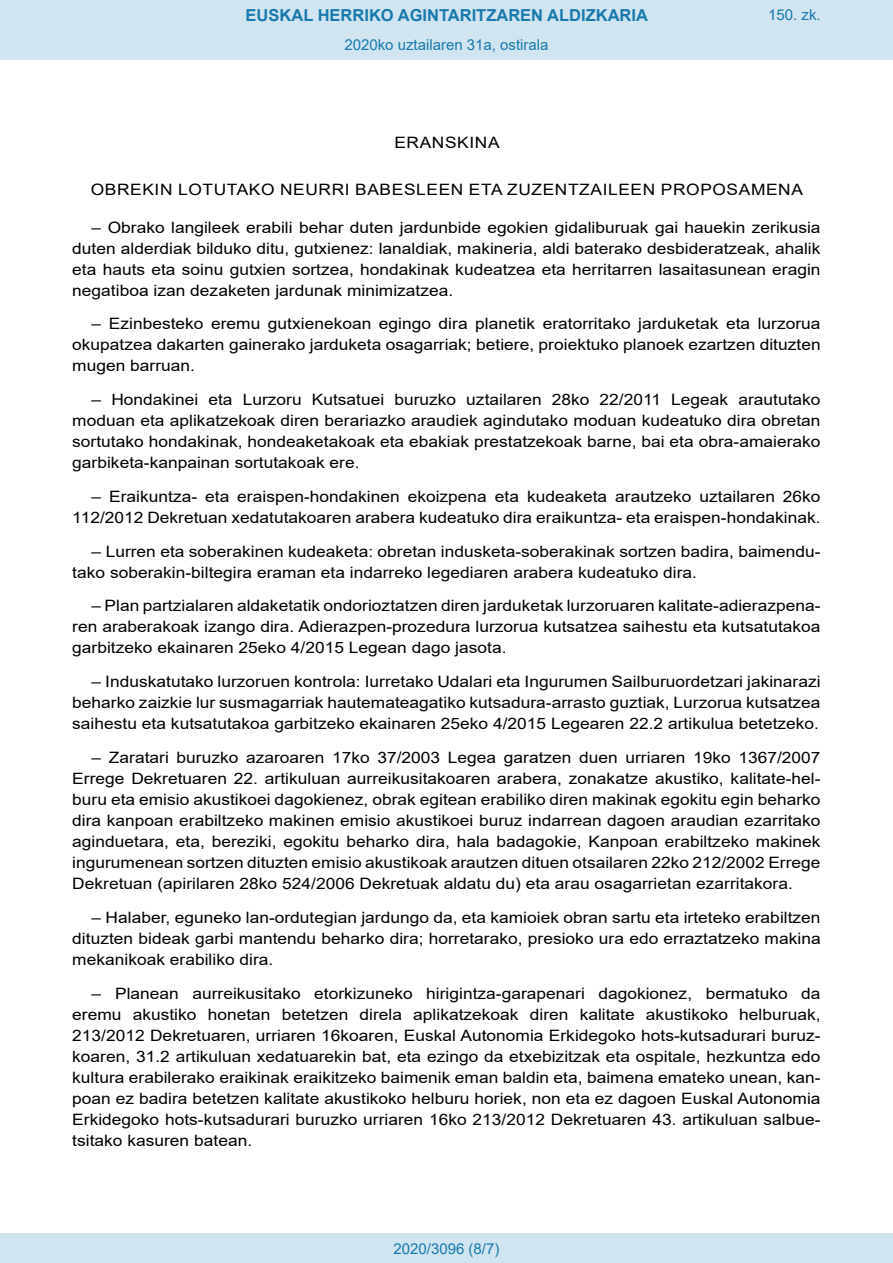
<style>
.page{position:relative;width:893px;height:1263px;background:#fff}
.page>*{position:absolute;margin:0;border:0;box-sizing:border-box;transform-origin:0 0}
.t1{font:700 16.5px "Arial";color:#1879ad}
.BOPVDetalle{font:15.6px/21px "Arial";color:#000;text-align:justify;scale:1.11 1}
.BOPVClave{font:15.6px "Arial";letter-spacing:.035em;color:#000;scale:1.11 1}
.Paginacion_Centro{font:15px "Arial";color:#1879ad}
</style>
<div class="page">
<div style="left:0;top:0;width:893px;height:60px;background:#d0e5f0"></div>
<div style="left:0;top:1233px;width:893px;height:30px;background:#d0e5f0"></div>
<p class="t1" style="left:246px;top:3px;width:404px">EUSKAL HERRIKO AGINTARITZAREN ALDIZKARIA</p>
<p class="Paginacion_Centro" style="left:344px;top:35px;width:206px">2020ko uztailaren 31a, ostirala</p>
<p class="Paginacion_Centro" style="left:768px;top:5px;width:54px">150. zk.</p>
<p class="BOPVClave" style="left:394px;top:132px;width:96px">ERANSKINA</p>
<p class="BOPVClave" style="left:91px;top:178px;width:643px">OBREKIN LOTUTAKO NEURRI BABESLEEN ETA ZUZENTZAILEEN PROPOSAMENA</p>
<p class="BOPVDetalle" style="left:72px;top:217px;width:676px;text-indent:19px">– Obrako langileek erabili behar duten jardunbide egokien gidaliburuak gai hauekin zerikusia duten alderdiak bilduko ditu, gutxienez: lanaldiak, makineria, aldi baterako desbideratzeak, ahalik eta hauts eta soinu gutxien sortzea, hondakinak kudeatzea eta herritarren lasaitasunean eragin negatiboa izan dezaketen jardunak minimizatzea.</p>
<p class="BOPVDetalle" style="left:72px;top:313px;width:676px;text-indent:19px">– Ezinbesteko eremu gutxienekoan egingo dira planetik eratorritako jarduketak eta lurzorua okupatzea dakarten gainerako jarduketa osagarriak; betiere, proiektuko planoek ezartzen dituzten mugen barruan.</p>
<p class="BOPVDetalle" style="left:72px;top:389px;width:676px;text-indent:19px">– Hondakinei eta Lurzoru Kutsatuei buruzko uztailaren 28ko 22/2011 Legeak araututako moduan eta aplikatzekoak diren berariazko araudiek agindutako moduan kudeatuko dira obretan sortutako hondakinak, hondeaketakoak eta ebakiak prestatzekoak barne, bai eta obra-amaierako garbiketa-kanpainan sortutakoak ere.</p>
<p class="BOPVDetalle" style="left:72px;top:486px;width:676px;text-align:right">– Eraikuntza- eta eraispen-hondakinen ekoizpena eta kudeaketa arautzeko uztailaren 26ko<br>112/2012 Dekretuan xedatutakoaren arabera kudeatuko dira eraikuntza- eta eraispen-hondakinak.</p>
<p class="BOPVDetalle" style="left:72px;top:541px;width:676px;text-indent:19px">– Lurren eta soberakinen kudeaketa: obretan indusketa-soberakinak sortzen badira, baimendu&shy;tako soberakin-biltegira eraman eta indarreko legediaren arabera kudeatuko dira.</p>
<p class="BOPVDetalle" style="left:72px;top:595px;width:676px;text-indent:19px">– Plan partzialaren aldaketatik ondorioztatzen diren jarduketak lurzoruaren kalitate-adierazpena&shy;ren araberakoak izango dira. Adierazpen-prozedura lurzorua kutsatzea saihestu eta kutsatutakoa garbitzeko ekainaren 25eko 4/2015 Legean dago jasota.</p>
<p class="BOPVDetalle" style="left:72px;top:671px;width:676px;text-indent:19px">– Induskatutako lurzoruen kontrola: Iurretako Udalari eta Ingurumen Sailburuordetzari jakinarazi beharko zaizkie lur susmagarriak hautemateagatiko kutsadura-arrasto guztiak, Lurzorua kutsatzea saihestu eta kutsatutakoa garbitzeko ekainaren 25eko 4/2015 Legearen 22.2 artikulua betetzeko.</p>
<p class="BOPVDetalle" style="left:72px;top:747px;width:676px;text-indent:19px">– Zaratari buruzko azaroaren 17ko 37/2003 Legea garatzen duen urriaren 19ko 1367/2007<br>Errege Dekretuaren 22. artikuluan aurreikusitakoaren arabera, zonakatze akustiko, kalitate-hel&shy;buru eta emisio akustikoei dagokienez, obrak egitean erabiliko diren makinak egokitu egin beharko dira kanpoan erabiltzeko makinen emisio akustikoei buruz indarrean dagoen araudian ezarritako aginduetara, eta, bereziki, egokitu beharko dira, hala badagokie, Kanpoan erabiltzeko makinek ingurumenean sortzen dituzten emisio akustikoak arautzen dituen otsailaren 22ko 212/2002 Errege Dekretuan (apirilaren 28ko 524/2006 Dekretuak aldatu du) eta arau osagarrietan ezarritakora.</p>
<p class="BOPVDetalle" style="left:72px;top:907px;width:676px;text-indent:19px">– Halaber, eguneko lan-ordutegian jardungo da, eta kamioiek obran sartu eta irteteko erabiltzen dituzten bideak garbi mantendu beharko dira; horretarako, presioko ura edo erraztatzeko makina mekanikoak erabiliko dira.</p>
<p class="BOPVDetalle" style="left:72px;top:982px;width:676px;text-indent:19px">– Planean aurreikusitako etorkizuneko hirigintza-garapenari dagokionez, bermatuko da eremu akustiko honetan betetzen direla aplikatzekoak diren kalitate akustikoko helburuak, 213/2012 Dekretuaren, urriaren 16koaren, Euskal Autonomia Erkidegoko hots-kutsadurari buruz&shy;koaren, 31.2 artikuluan xedatuarekin bat, eta ezingo da etxebizitzak eta ospitale, hezkuntza edo kultura erabilerako eraikinak eraikitzeko baimenik eman baldin eta, baimena emateko unean, kan&shy;poan ez badira betetzen kalitate akustikoko helburu horiek, non eta ez dagoen Euskal Autonomia Erkidegoko hots-kutsadurari buruzko urriaren 16ko 213/2012 Dekretuaren 43. artikuluan salbue&shy;tsitako kasuren batean.</p>
<p class="Paginacion_Centro" style="left:393px;top:1238px;width:107px">2020/3096 (8/7)</p>
</div>
